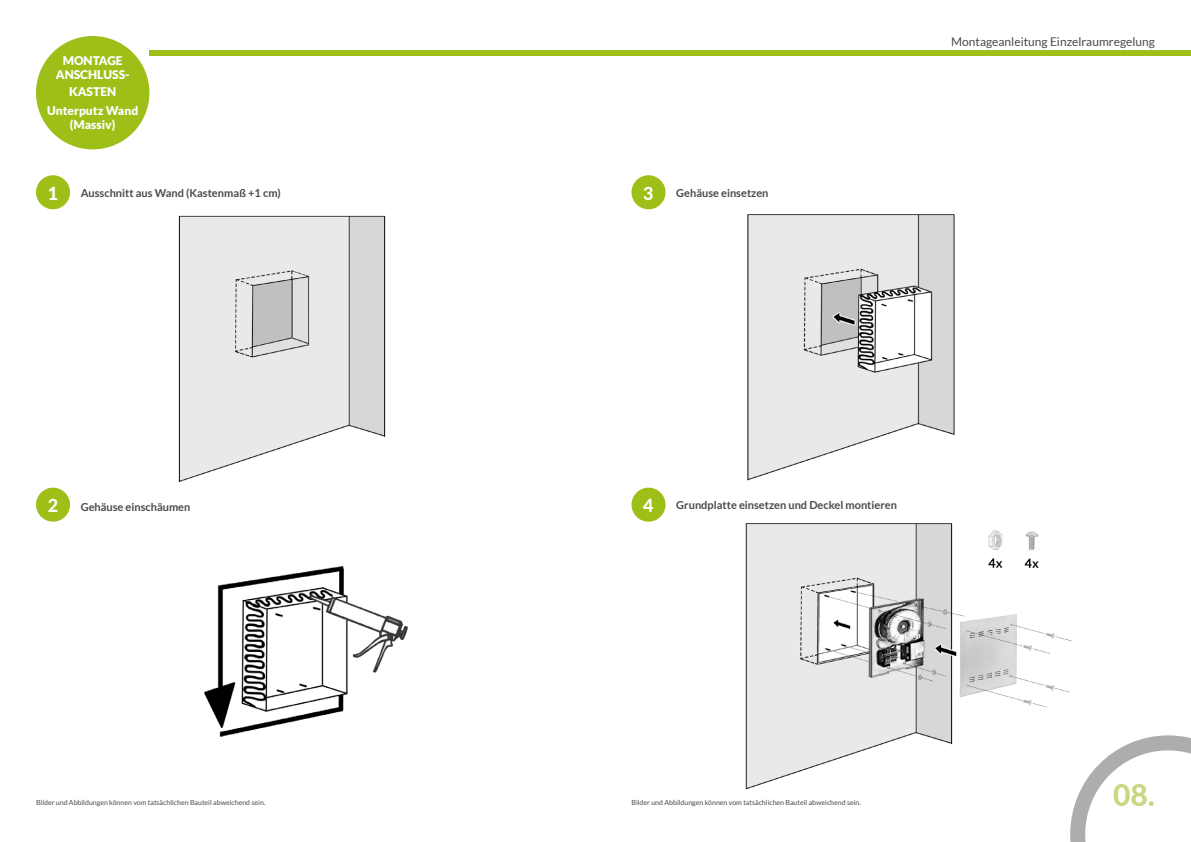
<style>
.page{position:relative;width:1191px;height:842px;background:#fff}
.page>*{position:absolute;margin:0;border:0;box-sizing:border-box;transform-origin:0 0}
.t1{font:800 30px "Lato";color:#c8d781}
.t2{font:800 18px "Lato";color:#fff}
.t3{font:900 12px/14.4px "Lato";color:#fff;text-align:center}
.t4{font:12px "Lato";color:#4a4a49}
.t5{font:700 11px "Lato";color:#4a4a49}
.t6{font:7px "Lato";color:#4a4a49}
.s1{font-weight:800;font-size:18px;color:#fff}
</style>
<div class="page">
<img style="left:178px;top:215px;width:208px;height:268px">
<div style="left:36px;top:175px;width:34px;height:34px;background:#9dbf17;border-radius:50%"></div>
<div style="left:36px;top:488px;width:34px;height:34px;background:#9dbf17;border-radius:50%"></div>
<img style="left:204px;top:566px;width:204px;height:171px">
<div style="left:36px;top:36px;width:113px;height:113px;background:#9dbf17;border-radius:50%"></div>
<div style="left:149px;top:50px;width:1042px;height:6px;background:#9dbf17"></div>
<img style="left:745px;top:523px;width:328px;height:267px">
<svg style="left:1070px;top:735px;width:121px;height:107px"></svg>
<div style="left:631px;top:175px;width:34px;height:34px;background:#9dbf17;border-radius:50%"></div>
<div style="left:631px;top:488px;width:34px;height:34px;background:#9dbf17;border-radius:50%"></div>
<img style="left:747px;top:214px;width:208px;height:267px">
<h3 class="t4" style="left:951px;top:35px;width:205px">Montageanleitung Einzelraumregelung</h3>
<h3 class="t3" style="left:56px;top:53px;width:75px">MONTAGE<br>ANSCHLUSS-</h3>
<h3 class="t3" style="left:47px;top:82px;width:93px;line-height:18.8px">KASTEN<br>Unterputz Wand</h3>
<h3 class="t3" style="left:70px;top:117px;width:47px">(Massiv)</h3>
<h3 class="t5" style="left:48px;top:186px;width:235px"><span class="s1">1</span> Ausschnitt aus Wand (Kastenmaß +1 cm)</h3>
<h2 class="t2" style="left:643px;top:180px;width:12px">3</h2>
<h3 class="t5" style="left:676px;top:186px;width:94px">Gehäuse einsetzen</h3>
<h3 class="t5" style="left:48px;top:501px;width:144px"><span class="s1">2</span> Gehäuse einschäumen</h3>
<h2 class="t2" style="left:643px;top:492px;width:12px">4</h2>
<h3 class="t5" style="left:676px;top:499px;width:222px">Grundplatte einsetzen und Deckel montieren</h3>
<p class="t6" style="left:36px;top:799px;width:231px">Bilder und Abbildungen können vom tatsächlichen Bauteil abweichend sein.</p>
<p class="t6" style="left:631px;top:799px;width:231px">Bilder und Abbildungen können vom tatsächlichen Bauteil abweichend sein.</p>
<h1 class="t1" style="left:1113px;top:773px;width:43px">08.</h1>
</div>
